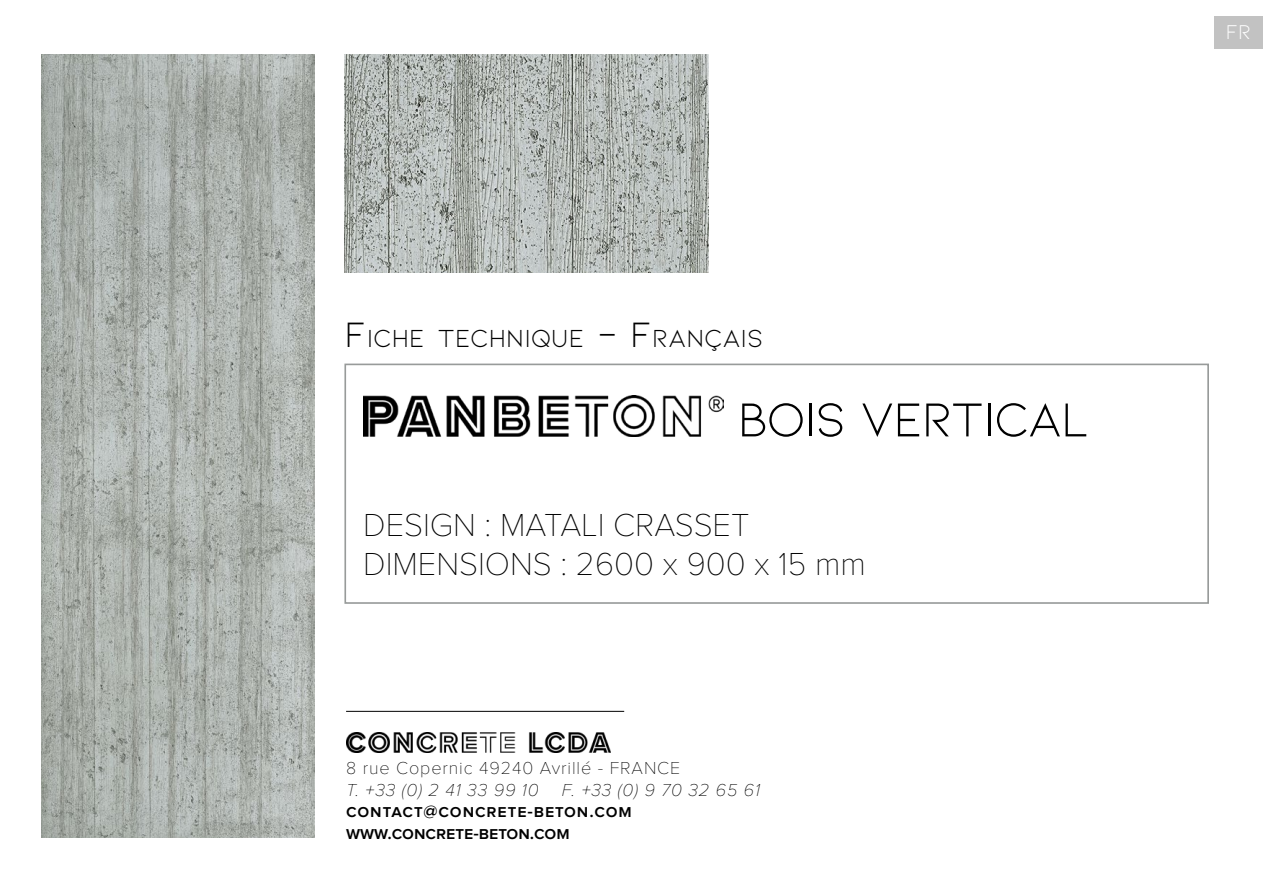
<style>
.page{position:relative;width:1263px;height:893px;background:#fff}
.page>*{position:absolute;margin:0;border:0;box-sizing:border-box;transform-origin:0 0}
.t1{font:50.55px "Kiona";letter-spacing:-.03em;color:#000}
.t2{font:100 33px/39px "Proxima Nova T";color:#000}
.t3{font:26.25px "Kiona";color:#000}
.t4{font:21.15px "Kiona";color:#fff}
.t5{font:600 18px/21.6px "Proxima Nova";letter-spacing:.03em;color:#000}
.t6{font:italic 100 18px "Proxima Nova";letter-spacing:.05em;color:#000}
.t7{font:100 18px "Proxima Nova T";letter-spacing:.05em;color:#000}
.s1{font-size:37.5px}
</style>
<div class="page">
<img style="left:41px;top:54px;width:274px;height:784px">
<img style="left:363px;top:396px;width:361px;height:40px">
<div style="left:344px;top:364px;width:865px;height:240px;border:2px solid #989b9a"></div>
<img style="left:346px;top:732px;width:265px;height:21px">
<hr style="left:346px;top:711px;width:278px;height:1px;background:#000">
<img style="left:344px;top:54px;width:364px;height:218px">
<div style="left:1214px;top:16px;width:49px;height:32px;background:#c2c2c2"></div>
<h3 class="t3" style="left:344px;top:324px;width:420px"><span class="s1">F</span>ICHE TECHNIQUE <span class="s1">- F</span>RANÇAIS</h3>
<h1 class="t1" style="left:737px;top:391px;width:354px">BOIS VERTICAL</h1>
<h2 class="t2" style="left:363px;top:503px;width:504px">DESIGN : MATALI CRASSET<br>DIMENSIONS : 2600 x 900 x 15 mm</h2>
<p class="t7" style="left:346px;top:755px;width:336px">8 rue Copernic 49240 Avrillé - FRANCE</p>
<p class="t6" style="left:346px;top:781px;width:194px">T. +33 (0) 2 41 33 99 10</p>
<p class="t6" style="left:562px;top:781px;width:200px">F. +33 (0) 9 70 32 65 61</p>
<p class="t5" style="left:346px;top:801px;width:287px">contact@concrete-beton.com www.concrete-beton.com</p>
<p class="t4" style="left:1226px;top:20px;width:27px">FR</p>
</div>
